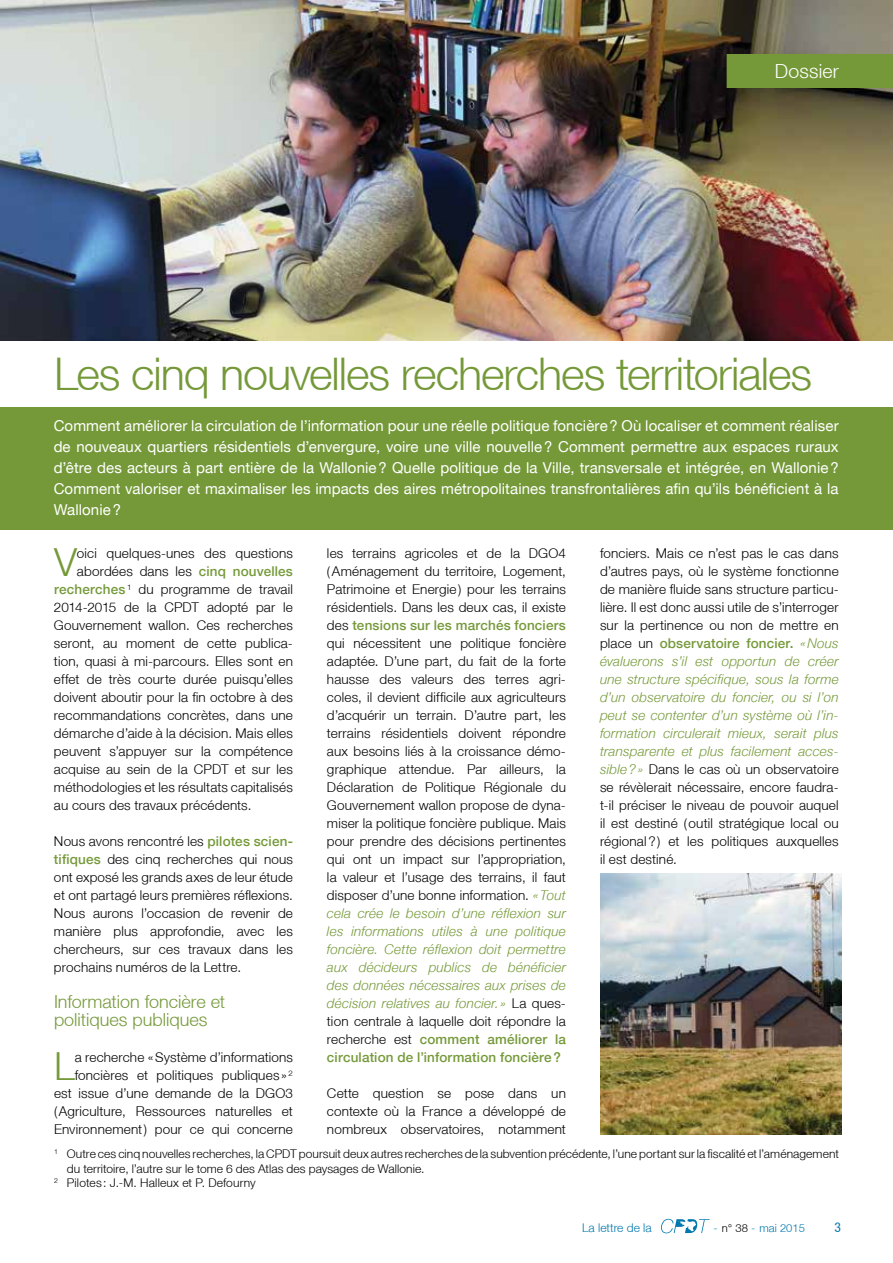
<style>
.page{position:relative;width:893px;height:1263px;background:#fff}
.page>*{position:absolute;margin:0;border:0;box-sizing:border-box;transform-origin:0 0}
.t1{font:300 45px "Helvetica Neue LT";letter-spacing:-.025em;color:#759939}
.t2{font:300 38.7px "Helvetica Neue LT";color:#759939}
.t3{font:300 19.5px "Helvetica Neue LT";letter-spacing:.01em;color:#fff}
.t4{font:300 18px/18px "Helvetica Neue LT";color:#759939}
.t5{font:15px/21px "Helvetica Neue LT";letter-spacing:.005em;color:#fff;text-align:justify}
.t6{font:300 13.5px/18px "Helvetica Neue LT";letter-spacing:.015em;color:#000;text-align:justify}
.t7{font:300 13.5px "Helvetica Neue LT";letter-spacing:-.005em;color:#000}
.t8{font:condensed 13.5px "Helvetica Neue LT";color:#0078ae}
.t9{font:300 12px "Helvetica Neue LT";letter-spacing:.005em;color:#000}
.t10{font:300 12px "Helvetica Neue LT";color:#0078ae}
.t11{font:300 11.25px "Helvetica Neue LT";color:#0078ae}
.s1{font-weight:500;color:#759939}
.s2{font-style:italic;color:#759939}
.s3{color:#007eb6}
.s4{color:#000}
</style>
<div class="page">
<svg style="left:661px;top:1219px;width:49px;height:14px"></svg>
<img style="left:0;top:0;width:893px;height:340px">
<div style="left:0;top:408px;width:893px;height:122px;background:#759939"></div>
<div style="left:727px;top:54px;width:166px;height:34px;background:#759939"></div>
<img style="left:600px;top:873px;width:241px;height:261px">
<h3 class="t3" style="left:775px;top:59px;width:65px">Dossier</h3>
<h1 class="t1" style="left:54px;top:346px;width:760px">Les cinq nouvelles recherches territoriales</h1>
<p class="t5" style="left:54px;top:415px;width:786px">Comment améliorer la circulation de l’information pour une réelle politique foncière? Où localiser et comment réaliser de nouveaux quartiers résidentiels d’envergure, voire une ville nouvelle? Comment permettre aux espaces ruraux d’être des acteurs à part entière de la Wallonie? Quelle politique de la Ville, transversale et intégrée, en Wallonie?<br>Comment valoriser et maximaliser les impacts des aires métropolitaines transfrontalières afin qu’ils bénéficient à la Wallonie?</p>
<p class="t6" style="left:327px;top:544px;width:241px">les terrains agricoles et de la DGO4 (Aménagement du territoire, Logement, Patrimoine et Energie) pour les terrains résidentiels. Dans les deux cas, il existe des <span class="s1">tensions sur les marchés fonciers </span>qui nécessitent une politique foncière adaptée. D’une part, du fait de la forte hausse des valeurs des terres agri&shy;coles, il devient difficile aux agriculteurs d’acquérir un terrain. D’autre part, les terrains résidentiels doivent répondre aux besoins liés à la croissance démo&shy;graphique attendue. Par ailleurs, la Déclaration de Politique Régionale du Gouvernement wallon propose de dyna&shy;miser la politique foncière publique. Mais pour prendre des décisions pertinentes qui ont un impact sur l’appropriation, la valeur et l’usage des terrains, il faut disposer d’une bonne information. <span class="s2">«Tout cela crée le besoin d’une réflexion sur les informations utiles à une politique foncière. Cette réflexion doit permettre aux décideurs publics de bénéficier des données nécessaires aux prises de décision relatives au foncier.»</span> La ques&shy;tion centrale à laquelle doit répondre la recherche est <span class="s1">comment améliorer la circulation de l’information foncière?</span></p>
<p class="t6" style="left:327px;top:1084px;width:240px">Cette question se pose dans un contexte où la France a développé de nombreux observatoires, notamment</p>
<p class="t9" style="left:54px;top:1147px;width:786px"><sup>1</sup> Outre ces cinq nouvelles recherches, la CPDT poursuit deux autres recherches de la subvention précédente, l’une portant sur la fiscalité et l’aménagement</p>
<p class="t9" style="left:67px;top:1161px;width:359px">du territoire, l’autre sur le tome 6 des Atlas des paysages de Wallonie.</p>
<p class="t9" style="left:54px;top:1175px;width:203px"><sup>2</sup> Pilotes: J.-M. Halleux et P. Defourny</p>
<h2 class="t2" style="left:54px;top:539px;width:24px">V</h2>
<p class="t6" style="left:77px;top:544px;width:218px">oici quelques-unes des questions</p>
<p class="t6" style="left:600px;top:544px;width:240px">fonciers. Mais ce n’est pas le cas dans d’autres pays, où le système fonctionne de manière fluide sans structure particu&shy;lière. Il est donc aussi utile de s’interroger sur la pertinence ou non de mettre en place un <span class="s1">observatoire foncier.</span> <span class="s2">«Nous évaluerons s’il est opportun de créer une structure spécifique, sous la forme d’un observatoire du foncier, ou si l’on peut se contenter d’un système où l’in&shy;formation circulerait mieux, serait plus transparente et plus facilement acces&shy;sible?»</span> Dans le cas où un observatoire se révèlerait nécessaire, encore faudra&shy;t-il préciser le niveau de pouvoir auquel il est destiné (outil stratégique local ou régional?) et les politiques auxquelles il est destiné.</p>
<p class="t6" style="left:77px;top:562px;width:217px">abordées dans les <span class="s1">cinq nouvelles</span></p>
<p class="t6" style="left:54px;top:580px;width:240px"><span class="s1">recherches</span> <sup>1</sup> du programme de travail</p>
<p class="t7" style="left:54px;top:599px;width:240px">2014-2015 de la CPDT adopté par le</p>
<p class="t6" style="left:54px;top:616px;width:240px">Gouvernement wallon. Ces recherches</p>
<p class="t6" style="left:54px;top:634px;width:240px">seront, au moment de cette publica-</p>
<p class="t6" style="left:54px;top:652px;width:240px">tion, quasi à mi-parcours. Elles sont en</p>
<p class="t6" style="left:54px;top:670px;width:240px">effet de très courte durée puisqu’elles</p>
<p class="t6" style="left:54px;top:688px;width:240px">doivent aboutir pour la fin octobre à des</p>
<p class="t6" style="left:54px;top:706px;width:240px">recommandations concrètes, dans une</p>
<p class="t6" style="left:54px;top:724px;width:240px">démarche d’aide à la décision. Mais elles</p>
<p class="t6" style="left:54px;top:742px;width:240px">peuvent s’appuyer sur la compétence</p>
<p class="t6" style="left:54px;top:760px;width:240px">acquise au sein de la CPDT et sur les</p>
<p class="t6" style="left:54px;top:778px;width:240px">méthodologies et les résultats capitalisés</p>
<p class="t6" style="left:54px;top:796px;width:199px">au cours des travaux précédents.</p>
<p class="t6" style="left:54px;top:832px;width:240px">Nous avons rencontré les <span class="s1">pilotes scien&shy;tifiques</span> des cinq recherches qui nous ont exposé les grands axes de leur étude et ont partagé leurs premières réflexions.<br>Nous aurons l’occasion de revenir de manière plus approfondie, avec les chercheurs, sur ces travaux dans les prochains numéros de la Lettre.</p>
<h3 class="t4" style="left:54px;top:992px;width:173px">Information foncière et politiques publiques</h3>
<h2 class="t2" style="left:54px;top:1043px;width:22px">L</h2>
<p class="t6" style="left:54px;top:1048px;width:240px;text-align:right">a recherche «Système d’informations foncières et politiques publiques » <sup>2 </sup>est issue d’une demande de la DGO3 (Agriculture, Ressources naturelles et Environnement) pour ce qui concerne</p>
<p class="t10" style="left:582px;top:1220px;width:71px">La lettre de la</p>
<p class="t11" style="left:713px;top:1221px;width:93px"><span class="s3">-</span> <span class="s4">n° 38</span> <span class="s3">-</span> mai 2015</p>
<p class="t8" style="left:835px;top:1220px;width:8px">3</p>
</div>
